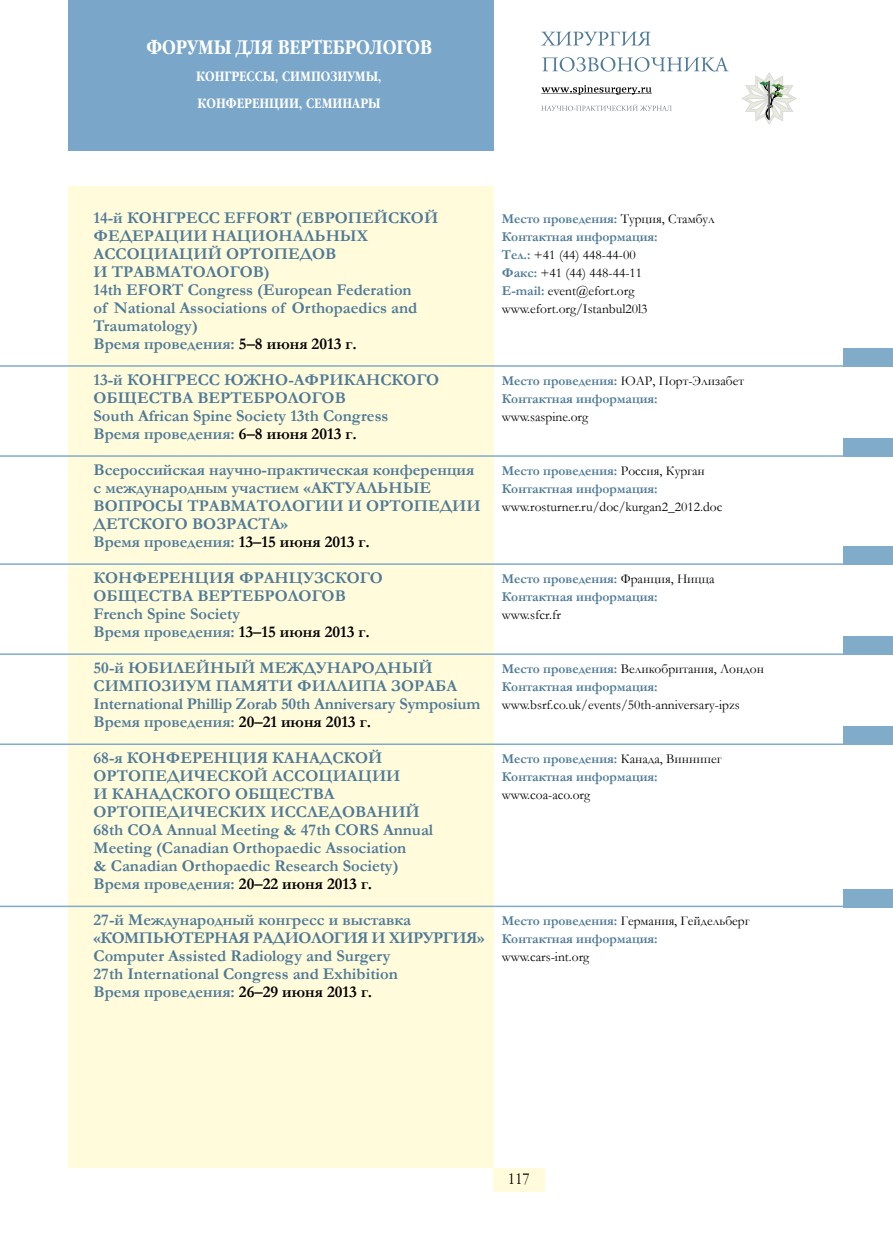
<style>
.page{position:relative;width:893px;height:1234px;background:#fff}
.page>*{position:absolute;margin:0;border:0;box-sizing:border-box;transform-origin:0 0}
.t1{font:700 19.5px "Garamond Narrow C";color:#fff}
.t2{font:700 16.5px/18px "Garamond";color:#4e7a98}
.t3{font:300 15px "Garamond Narrow C";color:#000}
.t4{font:700 13.5px/18px "Garamond";color:#4e7a98}
.t5{font:13.5px/18px "Garamond";color:#000}
.t6{font:700 13.5px/27px "Garamond Narrow C";color:#fff}
.s1{color:#000}
.s2{font-weight:700;color:#4e7a98}
.s3{font-weight:400;color:#000}
</style>
<div class="page">
<div style="left:493px;top:1167px;width:51px;height:24px;background:#fffbdb"></div>
<div style="left:68px;top:186px;width:425px;height:981px;background:#fffbdb"></div>
<svg style="left:742px;top:72px;width:55px;height:53px"></svg>
<svg style="left:541px;top:32px;width:188px;height:40px"></svg>
<svg style="left:541px;top:104px;width:131px;height:7px"></svg>
<svg style="left:541px;top:85px;width:111px;height:10px"></svg>
<div style="left:68px;top:0;width:425px;height:150px;background:#7aa7c9"></div>
<hr style="left:0;top:365px;width:893px;height:1px;background:#81acc9">
<div style="left:843px;top:348px;width:50px;height:18px;background:#81acc9"></div>
<hr style="left:0;top:455px;width:893px;height:1px;background:#81acc9">
<div style="left:843px;top:438px;width:50px;height:18px;background:#81acc9"></div>
<hr style="left:0;top:563px;width:893px;height:1px;background:#81acc9">
<div style="left:843px;top:546px;width:50px;height:18px;background:#81acc9"></div>
<hr style="left:0;top:653px;width:893px;height:1px;background:#81acc9">
<div style="left:843px;top:636px;width:50px;height:18px;background:#81acc9"></div>
<hr style="left:0;top:743px;width:893px;height:1px;background:#81acc9">
<div style="left:843px;top:726px;width:50px;height:18px;background:#81acc9"></div>
<hr style="left:0;top:905px;width:893px;height:1px;background:#81acc9">
<div style="left:843px;top:888px;width:50px;height:18px;background:#81acc9"></div>
<p class="t1" style="left:146px;top:36px;width:287px">ФОРУМЫ ДЛЯ ВЕРТЕБРОЛОГОВ</p>
<p class="t6" style="left:196px;top:63px;width:187px">КОНГРЕССЫ, СИМПОЗИУМЫ,<br>КОНФЕРЕНЦИИ, СЕМИНАРЫ</p>
<p class="t2" style="left:94px;top:208px;width:346px">14-й КОНГРЕСС EFFORT (ЕВРОПЕЙСКОЙ<br>ФЕДЕРАЦИИ НАЦИОНАЛЬНЫХ<br>АССОЦИАЦИЙ ОРТОПЕДОВ<br>И ТРАВМАТОЛОГОВ)<br>14th ЕFORT Congress (European Federation<br>of National Associations of Orthopaedics and<br>Traumatology)<br>Время проведения: <span class="s1">5–8 июня 2013 г.</span></p>
<p class="t5" style="left:502px;top:209px;width:215px"><span class="s2">Место проведения:</span> Турция, Стамбул<br><span class="s2">Контактная информация:<br>Тел.:</span> +41 (44) 448-44-00<br><span class="s2">Факс:</span> +41 (44) 448-44-11<br><span class="s2">E-mail:</span> event@efort.org www.efort.org/Istanbul20l3</p>
<p class="t2" style="left:94px;top:370px;width:347px">13-й КОНГРЕСС ЮЖНО-АФРИКАНСКОГО ОБЩЕСТВА ВЕРТЕБРОЛОГОВ<br>South African Spine Society 13th Congress<br>Время проведения: <span class="s1">6–8 июня 2013 г.</span></p>
<p class="t4" style="left:502px;top:371px;width:244px">Место проведения: <span class="s3">ЮАР, Порт-Элизабет<br></span>Контактная информация:</p>
<p class="t5" style="left:502px;top:407px;width:88px">www.saspine.org</p>
<p class="t2" style="left:94px;top:460px;width:389px">Всероссийская научно-практическая конференция с международным участием «АКТУАЛЬНЫЕ ВОПРОСЫ ТРАВМАТОЛОГИИ И ОРТОПЕДИИ ДЕТСКОГО ВОЗРАСТА»<br>Время проведения: <span class="s1">13–15 июня 2013 г.</span></p>
<p class="t4" style="left:502px;top:461px;width:205px">Место проведения: <span class="s3">Россия, Курган<br></span>Контактная информация:</p>
<p class="t5" style="left:502px;top:497px;width:222px">www.rosturner.ru/doc/kurgan2_2012.doc</p>
<p class="t2" style="left:94px;top:568px;width:291px">КОНФЕРЕНЦИЯ ФРАНЦУЗСКОГО<br>ОБЩЕСТВА ВЕРТЕБРОЛОГОВ<br>French Spine Society<br>Время проведения: <span class="s1">13–15 июня 2013 г.</span></p>
<p class="t4" style="left:502px;top:569px;width:214px">Место проведения: <span class="s3">Франция, Ницца<br></span>Контактная информация:</p>
<p class="t5" style="left:502px;top:605px;width:61px">www.sfcr.fr</p>
<p class="t2" style="left:94px;top:658px;width:388px">50-й ЮБИЛЕЙНЫЙ МЕЖДУНАРОДНЫЙ СИМПОЗИУМ ПАМЯТИ ФИЛЛИПА ЗОРАБА International Phillip Zorab 50th Anniversary Symposium Время проведения: <span class="s1">20–21 июня 2013 г.</span></p>
<p class="t4" style="left:502px;top:659px;width:264px">Место проведения: <span class="s3">Великобритания, Лондон<br></span>Контактная информация:</p>
<p class="t5" style="left:502px;top:695px;width:239px">www.bsrf.co.uk/events/50th-anniversary-ipzs</p>
<p class="t2" style="left:94px;top:748px;width:341px">68-я КОНФЕРЕНЦИЯ КАНАДСКОЙ ОРТОПЕДИЧЕСКОЙ АССОЦИАЦИИ<br>И КАНАДСКОГО ОБЩЕСТВА ОРТОПЕДИЧЕСКИХ ИССЛЕДОВАНИЙ 68th СОА Annual Meeting &amp; 47th CORS Annual Meeting (Canadian Orthopaedic Association<br>&amp; Canadian Orthopaedic Research Society)<br>Время проведения: <span class="s1">20–22 июня 2013 г.</span></p>
<p class="t4" style="left:502px;top:749px;width:221px">Место проведения: <span class="s3">Канада, Виннипег<br></span>Контактная информация:</p>
<p class="t5" style="left:502px;top:785px;width:90px">www.coa-aco.org</p>
<p class="t2" style="left:94px;top:910px;width:393px">27-й Международный конгресс и выставка «КОМПЬЮТЕРНАЯ РАДИОЛОГИЯ И ХИРУРГИЯ» Computer Assisted Radiology and Surgery<br>27th International Congress and Exhibition<br>Время проведения: <span class="s1">26–29 июня 2013 г.</span></p>
<p class="t4" style="left:502px;top:911px;width:249px">Место проведения: <span class="s3">Германия, Гейдельберг<br></span>Контактная информация:</p>
<p class="t5" style="left:502px;top:947px;width:89px">www.cars-int.org</p>
<p class="t3" style="left:508px;top:1170px;width:23px">117</p>
</div>
